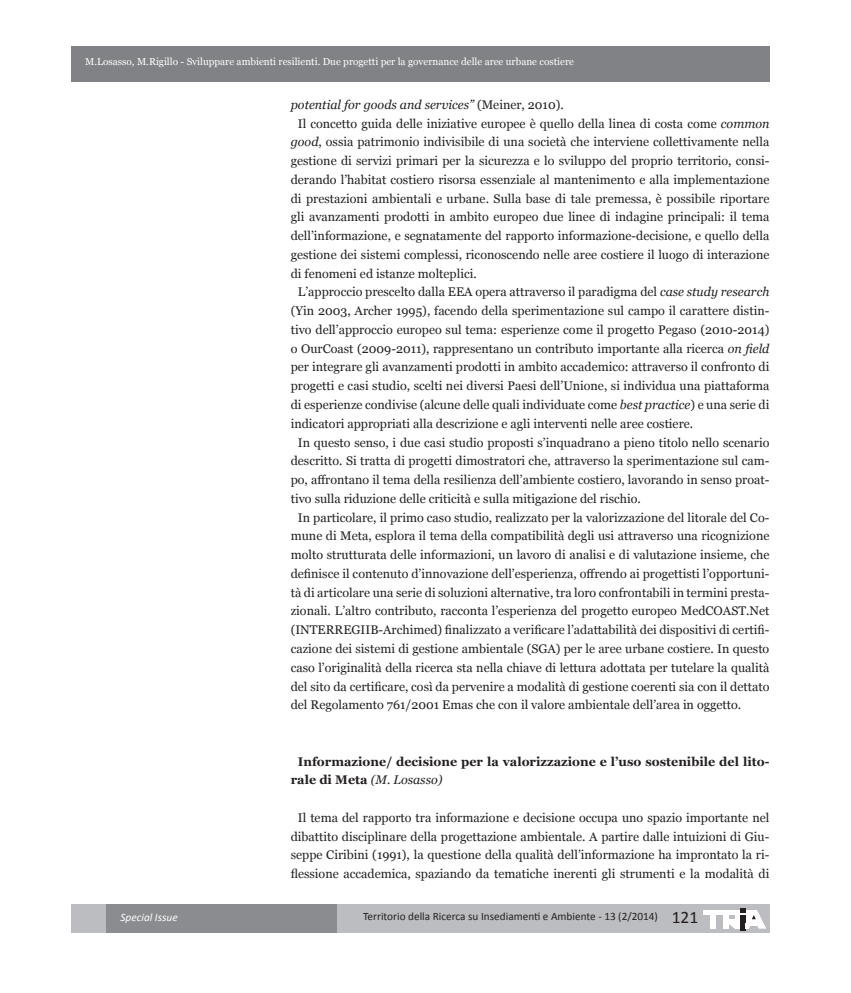
<style>
.page{position:relative;width:851px;height:993px;background:#fff}
.page>*{position:absolute;margin:0;border:0;box-sizing:border-box;transform-origin:0 0}
.t1{font:12.5px/18.8px "Georgia";color:#231f20;text-align:center}
.t2{font:700 12.5px/18.8px "Georgia";color:#231f20}
.t3{font:italic 12.5px "Georgia";color:#231f20}
.t4{font:11.25px "Calibri";color:#231f20}
.t5{font:italic 11.25px "Calibri";color:#fff}
.t6{font:10px "Georgia";color:#fff}
.s1{font-style:normal}
.s2{font-style:italic}
.s3{font-weight:400;font-style:italic}
.s4{font-size:17.5px}
</style>
<div class="page">
<div style="left:71px;top:46px;width:698px;height:35px;background:#808285"></div>
<div style="left:71px;top:904px;width:698px;height:28px;background:#bcbdc0"></div>
<div style="left:107px;top:904px;width:230px;height:28px;background:#8a8c8f"></div>
<div style="left:703px;top:909px;width:37px;height:5px;background:#fff"></div>
<div style="left:709px;top:914px;width:6px;height:14px;background:#fff"></div>
<div style="left:722px;top:914px;width:6px;height:14px;background:#fff"></div>
<div style="left:740px;top:914px;width:5px;height:15px;background:#231f20"></div>
<svg style="left:726px;top:908px;width:40px;height:20px"></svg>
<p class="t6" style="left:85px;top:56px;width:490px">M.Losasso, M.Rigillo - Sviluppare ambienti resilienti. Due progetti per la governance delle aree urbane costiere</p>
<p class="t3" style="left:291px;top:96px;width:274px">potential for goods and services” <span class="s1">(Meiner, 2010).</span></p>
<p class="t1" style="left:298px;top:114px;width:473px">Il concetto guida delle iniziative europee è quello della linea di costa come <span class="s2">common</span></p>
<p class="t1" style="left:291px;top:133px;width:480px"><span class="s2">good</span>, ossia patrimonio indivisibile di una società che interviene collettivamente nella</p>
<p class="t1" style="left:291px;top:151px;width:480px">gestione di servizi primari per la sicurezza e lo sviluppo del proprio territorio, consi-</p>
<p class="t1" style="left:291px;top:170px;width:480px">derando l’habitat costiero risorsa essenziale al mantenimento e alla implementazione</p>
<p class="t1" style="left:291px;top:189px;width:480px">di prestazioni ambientali e urbane. Sulla base di tale premessa, è possibile riportare</p>
<p class="t1" style="left:291px;top:208px;width:480px">gli avanzamenti prodotti in ambito europeo due linee di indagine principali: il tema</p>
<p class="t1" style="left:291px;top:226px;width:480px">dell’informazione, e segnatamente del rapporto informazione-decisione, e quello della</p>
<p class="t1" style="left:291px;top:245px;width:480px">gestione dei sistemi complessi, riconoscendo nelle aree costiere il luogo di interazione</p>
<p class="t1" style="left:291px;top:264px;width:187px">di fenomeni ed istanze molteplici.</p>
<p class="t1" style="left:298px;top:283px;width:473px">L’approccio prescelto dalla EEA opera attraverso il paradigma del <span class="s2">case study research</span></p>
<p class="t1" style="left:291px;top:301px;width:480px">(Yin 2003, Archer 1995), facendo della sperimentazione sul campo il carattere distin-</p>
<p class="t1" style="left:291px;top:320px;width:480px">tivo dell’approccio europeo sul tema: esperienze come il progetto Pegaso (2010-2014)</p>
<p class="t1" style="left:291px;top:339px;width:480px">o OurCoast (2009-2011), rappresentano un contributo importante alla ricerca <span class="s2">on field</span></p>
<p class="t1" style="left:291px;top:358px;width:480px">per integrare gli avanzamenti prodotti in ambito accademico: attraverso il confronto di</p>
<p class="t1" style="left:291px;top:376px;width:480px">progetti e casi studio, scelti nei diversi Paesi dell’Unione, si individua una piattaforma</p>
<p class="t1" style="left:291px;top:395px;width:480px">di esperienze condivise (alcune delle quali individuate come <span class="s2">best practice</span>) e una serie di</p>
<p class="t1" style="left:291px;top:414px;width:404px">indicatori appropriati alla descrizione e agli interventi nelle aree costiere.</p>
<p class="t1" style="left:298px;top:433px;width:473px">In questo senso, i due casi studio proposti s’inquadrano a pieno titolo nello scenario</p>
<p class="t1" style="left:291px;top:451px;width:480px">descritto<span class="s2">.</span> Si tratta di progetti dimostratori che, attraverso la sperimentazione sul cam-</p>
<p class="t1" style="left:291px;top:470px;width:480px">po, affrontano il tema della resilienza dell’ambiente costiero, lavorando in senso proat-</p>
<p class="t1" style="left:291px;top:489px;width:351px">tivo sulla riduzione delle criticità e sulla mitigazione del rischio.</p>
<p class="t1" style="left:298px;top:508px;width:473px">In particolare, il primo caso studio, realizzato per la valorizzazione del litorale del Co-</p>
<p class="t1" style="left:291px;top:526px;width:480px">mune di Meta, esplora il tema della compatibilità degli usi attraverso una ricognizione</p>
<p class="t1" style="left:291px;top:545px;width:480px">molto strutturata delle informazioni, un lavoro di analisi e di valutazione insieme, che</p>
<p class="t1" style="left:291px;top:564px;width:480px">definisce il contenuto d’innovazione dell’esperienza, offrendo ai progettisti l’opportuni-</p>
<p class="t1" style="left:291px;top:583px;width:480px">tà di articolare una serie di soluzioni alternative, tra loro confrontabili in termini presta-</p>
<p class="t1" style="left:291px;top:601px;width:480px">zionali. L’altro contributo, racconta l’esperienza del progetto europeo MedCOAST.Net</p>
<p class="t1" style="left:291px;top:620px;width:480px">(INTERREGIIB-Archimed) finalizzato a verificare l’adattabilità dei dispositivi di certifi-</p>
<p class="t1" style="left:291px;top:639px;width:480px">cazione dei sistemi di gestione ambientale (SGA) per le aree urbane costiere. In questo</p>
<p class="t1" style="left:291px;top:658px;width:480px">caso l’originalità della ricerca sta nella chiave di lettura adottata per tutelare la qualità</p>
<p class="t1" style="left:291px;top:676px;width:480px">del sito da certificare, così da pervenire a modalità di gestione coerenti sia con il dettato</p>
<p class="t1" style="left:291px;top:695px;width:452px">del Regolamento 761/2001 Emas che con il valore ambientale dell’area in oggetto.</p>
<p class="t2" style="left:291px;top:751px;width:480px;text-indent:7px">Informazione/ decisione per la valorizzazione e l’uso sostenibile del lito&shy;rale di Meta <span class="s3">(M. Losasso)</span></p>
<p class="t1" style="left:291px;top:808px;width:480px">Il tema del rapporto tra informazione e decisione occupa uno spazio importante nel dibattito disciplinare della progettazione ambientale. A partire dalle intuizioni di Giu&shy;seppe Ciribini (1991), la questione della qualità dell’informazione ha improntato la ri&shy;flessione accademica, spaziando da tematiche inerenti gli strumenti e la modalità di</p>
<p class="t5" style="left:120px;top:909px;width:59px">Special Issue</p>
<p class="t4" style="left:363px;top:908px;width:337px">Territorio della Ricerca su Insediamenti e Ambiente - 13 (2/2014) <span class="s4">121</span></p>
</div>
